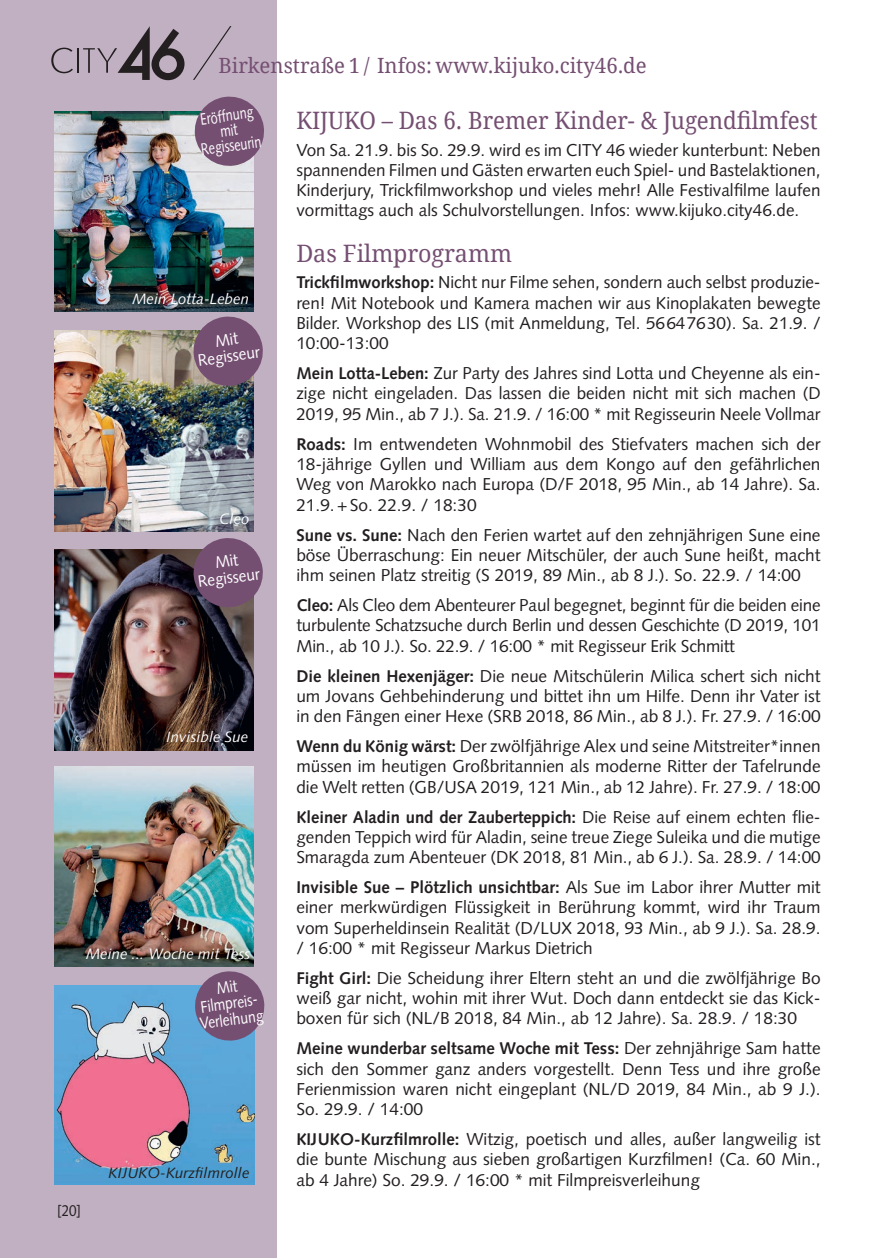
<style>
.page{position:relative;width:887px;height:1258px;background:#fff}
.page>*{position:absolute;margin:0;border:0;box-sizing:border-box;transform-origin:0 0}
.t1{font:24px "Droid Serif";color:#754f72;scale:.93 1}
.t2{font:24px "Droid Serif";color:#754f72}
.t3{font:21px "Droid Serif";color:#754f72}
.t4{font:17.25px/20.2px "Syntax";color:#231f20;text-align:justify}
.t5{font:700 16.95px "Syntax";color:#231f20}
.t6{font:16.5px/16.5px "Syntax";color:#fff;text-align:center;scale:.93 1}
.t7{font:16.5px/16.5px "Syntax";color:#fff;text-align:center;scale:.84 1}
.t8{font:16.5px/15px "Syntax";color:#fff;text-align:center;scale:.76 1}
.t9{font:15.75px "Syntax";color:#231f20;scale:.85 1}
.t10{font:italic 15px "Syntax";color:#fff}
.t11{font:italic 15px "Syntax";color:#231f20}
.s1{font-weight:700;font-size:16.95px}
.s2{font-weight:400;font-size:17.25px}
</style>
<div class="page">
<div style="left:0;top:0;width:277px;height:1258px;background:#c1b0c2"></div>
<svg style="left:193px;top:26px;width:38px;height:54px"></svg>
<hr style="left:77px;top:48px;width:2px;height:25px;background:#231f20">
<svg style="left:51px;top:48px;width:22px;height:25px"></svg>
<svg style="left:83px;top:26px;width:101px;height:54px"></svg>
<img style="left:54px;top:549px;width:200px;height:202px">
<img style="left:55px;top:985px;width:199px;height:200px">
<img style="left:54px;top:330px;width:200px;height:201px">
<img style="left:54px;top:111px;width:200px;height:200px">
<img style="left:54px;top:766px;width:200px;height:200px">
<svg style="left:193px;top:971px;width:72px;height:72px;background:#7d688b"></svg>
<svg style="left:191px;top:316px;width:72px;height:72px;background:#83647e"></svg>
<svg style="left:192px;top:96px;width:72px;height:72px;background:#8c6f8b"></svg>
<svg style="left:191px;top:538px;width:72px;height:71px;background:#775874"></svg>
<p class="t3" style="left:218px;top:52px;width:429px">Birkenstraße 1 / Infos: www.kijuko.city46.de</p>
<h1 class="t1" style="left:296px;top:105px;width:562px">KIJUKO – Das 6. Bremer Kinder- &amp; Jugendfilmfest</h1>
<p class="t4" style="left:296px;top:140px;width:525px">Von Sa. 21.9. bis So. 29.9. wird es im CITY 46 wieder kunterbunt: Neben spannenden Filmen und Gästen erwarten euch Spiel- und Bastelaktionen, Kinderjury, Trickfilmworkshop und vieles mehr! Alle Festivalfilme laufen vormittags auch als Schulvorstellungen. Infos: www.kijuko.city46.de.</p>
<h1 class="t2" style="left:296px;top:238px;width:217px">Das Filmprogramm</h1>
<p class="t4" style="left:296px;top:272px;width:525px"><span class="s1">Trickfilmworkshop:</span> Nicht nur Filme sehen, sondern auch selbst produzie&shy;ren! Mit Notebook und Kamera machen wir aus Kinoplakaten bewegte Bilder. Workshop des LIS (mit Anmeldung, Tel. 56647630). Sa. 21.9. / 10:00-13:00</p>
<p class="t4" style="left:296px;top:363px;width:525px"><span class="s1">Mein Lotta-Leben:</span> Zur Party des Jahres sind Lotta und Cheyenne als ein&shy;zige nicht eingeladen. Das lassen die beiden nicht mit sich machen (D 2019, 95 Min., ab 7 J.). Sa. 21.9. / 16:00 * mit Regisseurin Neele Vollmar</p>
<p class="t4" style="left:296px;top:434px;width:525px"><span class="s1">Roads:</span> Im entwendeten Wohnmobil des Stiefvaters machen sich der 18-jährige Gyllen und William aus dem Kongo auf den gefährlichen Weg von Marokko nach Europa (D/F 2018, 95 Min., ab 14 Jahre). Sa.<br>21.9. + So. 22.9. / 18:30</p>
<p class="t4" style="left:296px;top:524px;width:525px"><span class="s1">Sune vs. Sune:</span> Nach den Ferien wartet auf den zehnjährigen Sune eine böse Überraschung: Ein neuer Mitschüler, der auch Sune heißt, macht ihm seinen Platz streitig (S 2019, 89 Min., ab 8 J.). So. 22.9. / 14:00</p>
<p class="t4" style="left:296px;top:595px;width:525px"><span class="s1">Cleo:</span> Als Cleo dem Abenteurer Paul begegnet, beginnt für die beiden eine turbulente Schatzsuche durch Berlin und dessen Geschichte (D 2019, 101<br>Min., ab 10 J.). So. 22.9. / 16:00 * mit Regisseur Erik Schmitt</p>
<p class="t4" style="left:296px;top:665px;width:525px"><span class="s1">Die kleinen Hexenjäger:</span> Die neue Mitschülerin Milica schert sich nicht um Jovans Gehbehinderung und bittet ihn um Hilfe. Denn ihr Vater ist in den Fängen einer Hexe (SRB 2018, 86 Min., ab 8 J.). Fr. 27.9. / 16:00</p>
<p class="t4" style="left:296px;top:736px;width:525px"><span class="s1">Wenn du König wärst:</span> Der zwölfjährige Alex und seine Mitstreiter*innen müssen im heutigen Großbritannien als moderne Ritter der Tafelrunde die Welt retten (GB/USA 2019, 121 Min., ab 12 Jahre). Fr. 27.9. / 18:00</p>
<p class="t5" style="left:296px;top:807px;width:525px">Kleiner Aladin und der Zauberteppich: <span class="s2">Die Reise auf einem echten flie-</span></p>
<p class="t4" style="left:296px;top:827px;width:525px">genden Teppich wird für Aladin, seine treue Ziege Suleika und die mutige<br>Smaragda zum Abenteuer (DK 2018, 81 Min., ab 6 J.). Sa. 28.9. / 14:00</p>
<p class="t5" style="left:296px;top:877px;width:525px">Invisible Sue – Plötzlich unsichtbar: <span class="s2">Als Sue im Labor ihrer Mutter mit</span></p>
<p class="t4" style="left:296px;top:897px;width:525px">einer merkwürdigen Flüssigkeit in Berührung kommt, wird ihr Traum vom Superheldinsein Realität (D/LUX 2018, 93 Min., ab 9 J.). Sa. 28.9. / 16:00 * mit Regisseur Markus Dietrich</p>
<p class="t4" style="left:296px;top:968px;width:525px"><span class="s1">Fight Girl:</span> Die Scheidung ihrer Eltern steht an und die zwölfjährige Bo weiß gar nicht, wohin mit ihrer Wut. Doch dann entdeckt sie das Kick&shy;boxen für sich (NL/B 2018, 84 Min., ab 12 Jahre). Sa. 28.9. / 18:30</p>
<p class="t5" style="left:296px;top:1039px;width:525px">Meine wunderbar seltsame Woche mit Tess: <span class="s2">Der zehnjährige Sam hatte</span></p>
<p class="t4" style="left:296px;top:1058px;width:525px">sich den Sommer ganz anders vorgestellt. Denn Tess und ihre große Ferienmission waren nicht eingeplant (NL/D 2019, 84 Min., ab 9 J.).<br>So. 29.9. / 14:00</p>
<p class="t4" style="left:296px;top:1129px;width:525px"><span class="s1">KIJUKO-Kurzfilmrolle:</span> Witzig, poetisch und alles, außer langweilig ist die bunte Mischung aus sieben großartigen Kurzfilmen! (Ca. 60 Min., ab 4 Jahre) So. 29.9. / 16:00 * mit Filmpreisverleihung</p>
<p class="t8" style="left:196px;top:112px;width:81px;rotate:-8deg">Eröffnung mit<br>Regisseurin</p>
<p class="t10" style="left:132px;top:290px;width:118px">Mein Lotta-Leben</p>
<p class="t6" style="left:195px;top:336px;width:68px;rotate:-8deg">Mit<br>Regisseur</p>
<p class="t10" style="left:219px;top:510px;width:32px">Cleo</p>
<p class="t6" style="left:195px;top:557px;width:68px;rotate:-8deg">Mit<br>Regisseur</p>
<p class="t10" style="left:166px;top:728px;width:83px">Invisible Sue</p>
<p class="t10" style="left:86px;top:945px;width:166px">Meine ... Woche mit Tess</p>
<p class="t7" style="left:194px;top:983px;width:77px;rotate:-8deg">Mit<br>Filmpreis-<br>Verleihung</p>
<p class="t11" style="left:109px;top:1163px;width:142px">KIJUKO-Kurzfilmrolle</p>
<p class="t9" style="left:57px;top:1201px;width:30px">[20]</p>
</div>
